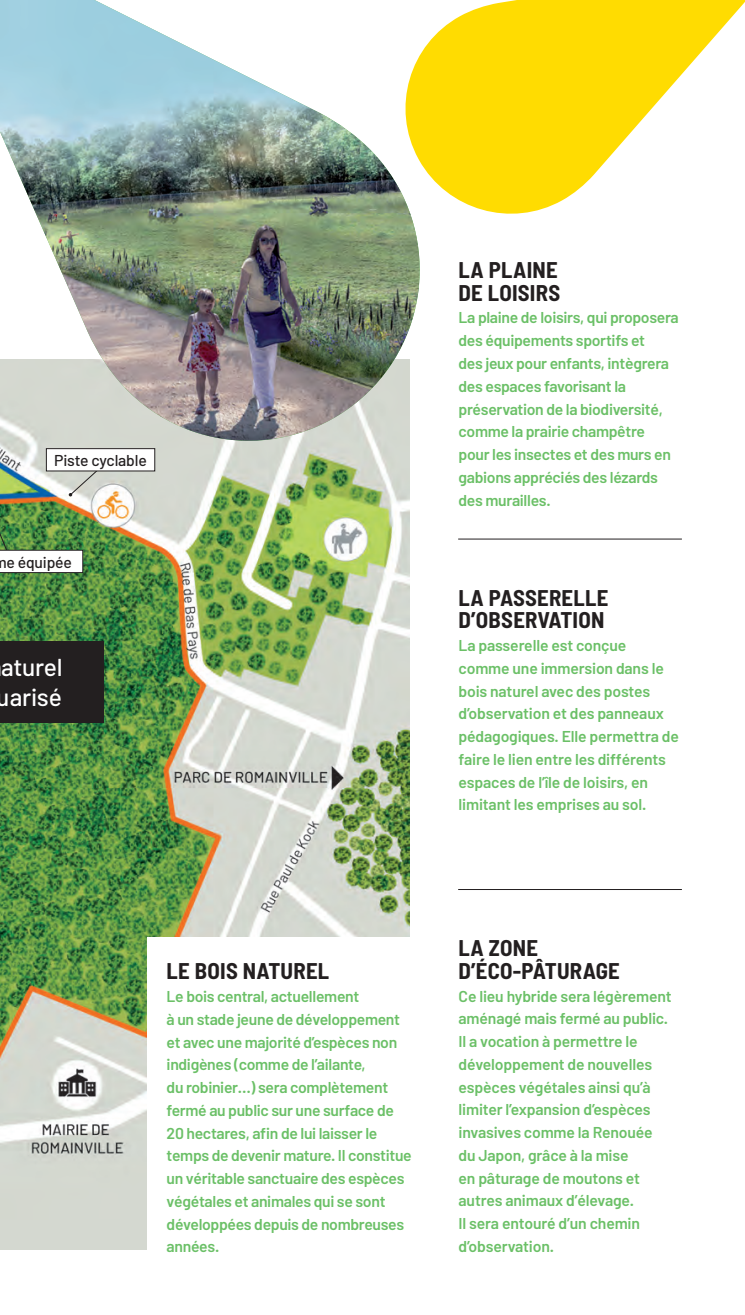
<style>
.page{position:relative;width:745px;height:1315px;background:#fff}
.page>*{position:absolute;margin:0;border:0;box-sizing:border-box;transform-origin:0 0}
.t1{font:500 24.5px/29.8px "Barlow";letter-spacing:-.01em;color:#fff}
.t2{font:700 semi-condensed 22.75px/22.8px "Barlow";letter-spacing:.01em;color:#231f20}
.t3{font:600 15.75px/22.8px "Barlow";letter-spacing:-.02em;color:#6bc067}
.t4{font:500 15.75px "Barlow";letter-spacing:-.01em;color:#231f20}
</style>
<div class="page">
<img style="left:0;top:459px;width:409px;height:790px">
<svg style="left:437px;top:0;width:307px;height:214px;fill:#ffdc01"></svg>
<hr style="left:458px;top:538px;width:223px;height:1px;background:#231f20">
<hr style="left:458px;top:889px;width:223px;height:1px;background:#231f20">
<svg style="left:0;top:441px;width:410px;height:18px;background:#d7dbd3"></svg>
<img style="left:0;top:0;width:437px;height:441px">
<div style="left:46px;top:448px;width:109px;height:23px;background:#fff"></div>
<div style="left:46px;top:448px;width:109px;height:23px;border:1px solid #231f20"></div>
<div style="left:0;top:640px;width:103px;height:82px;background:#231f20"></div>
<img style="left:0;top:464px;width:104px;height:109px">
<div style="left:147px;top:936px;width:286px;height:336px;background:#fff"></div>
<p class="t4" style="left:54px;top:450px;width:94px">Piste cyclable</p>
<p class="t4" style="left:-6px;top:552px;width:80px">me équipée</p>
<h1 class="t1" style="left:-3px;top:652px;width:67px">aturel uarisé</h1>
<h2 class="t2" style="left:458px;top:258px;width:103px">LA PLAINE<br>DE LOISIRS</h2>
<p class="t3" style="left:458px;top:306px;width:222px">La plaine de loisirs, qui proposera des équipements sportifs et<br>des jeux pour enfants, intègrera des espaces favorisant la préservation de la biodiversité, comme la prairie champêtre pour les insectes et des murs en gabions appréciés des lézards des murailles.</p>
<h2 class="t2" style="left:458px;top:585px;width:151px">LA PASSERELLE<br>D’OBSERVATION</h2>
<p class="t3" style="left:458px;top:634px;width:222px">La passerelle est conçue comme une immersion dans le bois naturel avec des postes d’observation et des panneaux pédagogiques. Elle permettra de faire le lien entre les différents espaces de l’île de loisirs, en limitant les emprises au sol.</p>
<h2 class="t2" style="left:166px;top:959px;width:164px">LE BOIS NATUREL</h2>
<p class="t3" style="left:166px;top:985px;width:246px">Le bois central, actuellement<br>à un stade jeune de développement et avec une majorité d’espèces non indigènes (comme de l’ailante,<br>du robinier…) sera complètement fermé au public sur une surface de<br>20 hectares, afin de lui laisser le temps de devenir mature. Il constitue un véritable sanctuaire des espèces végétales et animales qui se sont développées depuis de nombreuses années.</p>
<h2 class="t2" style="left:458px;top:936px;width:163px">LA ZONE<br>D’ÉCO-PÂTURAGE</h2>
<p class="t3" style="left:458px;top:984px;width:214px">Ce lieu hybride sera légèrement aménagé mais fermé au public.<br>Il a vocation à permettre le développement de nouvelles espèces végétales ainsi qu’à limiter l’expansion d’espèces invasives comme la Renouée du Japon, grâce à la mise<br>en pâturage de moutons et autres animaux d’élevage.<br>Il sera entouré d’un chemin d’observation.</p>
</div>
